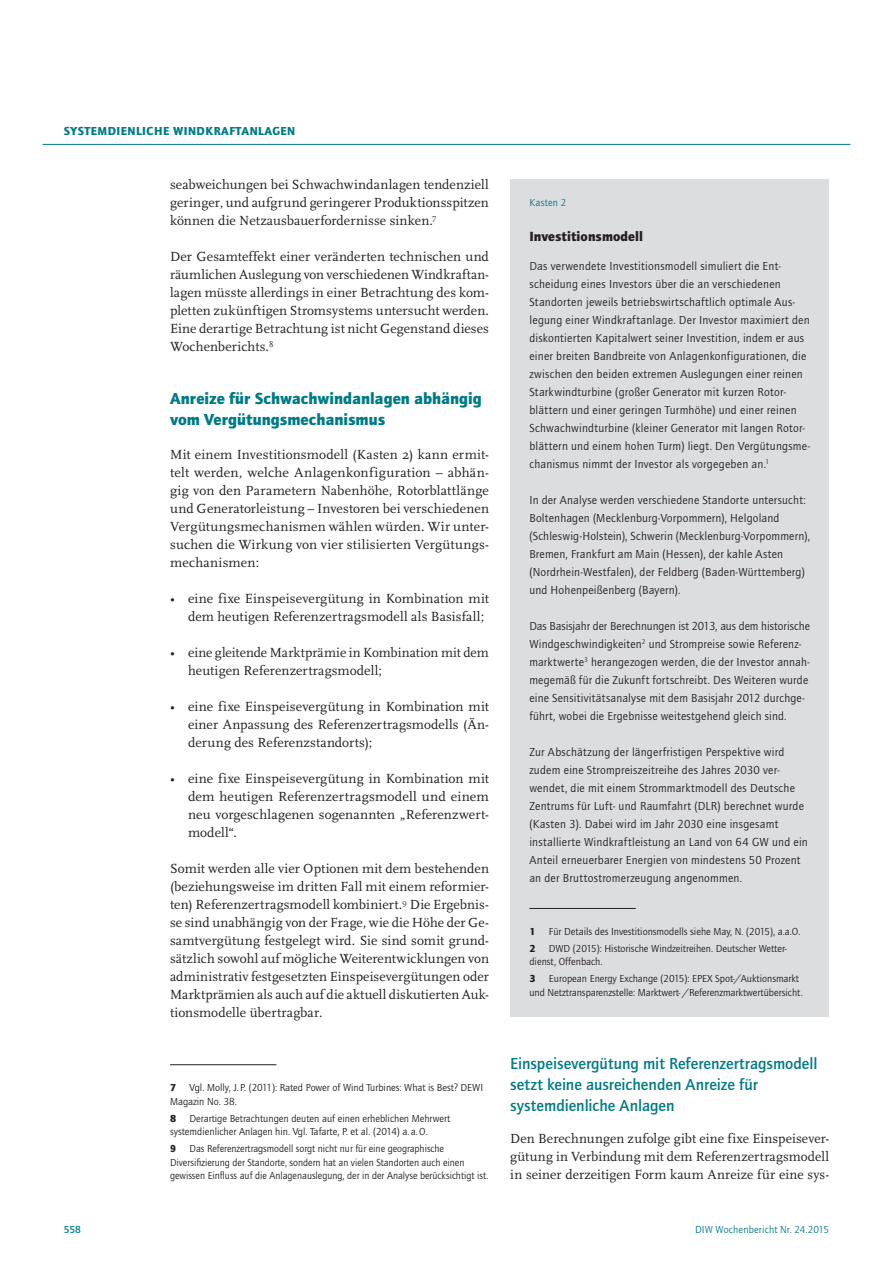
<style>
.page{position:relative;width:893px;height:1263px;background:#fff}
.page>*{position:absolute;margin:0;border:0;box-sizing:border-box;transform-origin:0 0}
.t1{font:500 16.5px/21px "Quay Sans ITC Std";color:#007b85}
.t2{font:900 16.5px/21px "Quay Sans ITC Std";color:#007b85}
.t3{font:13.8px/18px "Scala Pro";letter-spacing:.005em;color:#231f20;text-align:justify}
.t4{font:900 13.8px "Quay Sans ITC Std";letter-spacing:.005em;color:#231f20}
.t5{font:12px/18px "Quay Sans ITC Std";letter-spacing:.02em;color:#231f20}
.t6{font:900 12px "Quay Sans ITC Std";color:#007b85}
.t7{font:10.5px/13.5px "Quay Sans ITC Std";color:#231f20}
.t8{font:10.5px "Quay Sans ITC Std";letter-spacing:.015em;color:#007b85}
.t9{font:900 10.5px "Quay Sans ITC Std";color:#231f20}
.t10{font:500 10.5px "Quay Sans ITC Std";color:#007b85}
</style>
<div class="page">
<hr style="left:43px;top:144px;width:807px;height:1px;background:#007b85">
<hr style="left:170px;top:1064px;width:106px;height:1px;background:#231f20">
<div style="left:510px;top:180px;width:319px;height:837px;background:#dcdddf"></div>
<hr style="left:529px;top:908px;width:107px;height:1px;background:#231f20">
<p class="t6" style="left:64px;top:123px;width:15px">Systemdienliche</p>
<p class="t6" style="left:173px;top:123px;width:20px">Windkraftanlagen</p>
<p class="t3" style="left:170px;top:175px;width:320px">seabweichungen bei Schwachwindanlagen tendenziell geringer, und aufgrund geringerer Produktionsspitzen können die Netzausbauerfordernisse sinken.<sup>7</sup></p>
<p class="t3" style="left:170px;top:247px;width:320px">Der Gesamteffekt einer veränderten technischen und räumlichen Auslegung von verschiedenen Windkraftan&shy;lagen müsste allerdings in einer Betrachtung des kom&shy;pletten zukünftigen Stromsystems untersucht werden.<br>Eine derartige Betrachtung ist nicht Gegenstand dieses Wochenberichts.<sup>8</sup></p>
<p class="t2" style="left:170px;top:387px;width:313px">Anreize für Schwachwindanlagen abhängig vom Vergütungsmechanismus</p>
<p class="t3" style="left:170px;top:445px;width:320px">Mit einem Investitionsmodell (Kasten 2) kann ermit&shy;telt werden, welche Anlagenkonfiguration – abhän&shy;gig von den Parametern Nabenhöhe, Rotorblattlänge und Generatorleistung – Investoren bei verschiedenen Vergütungsmechanismen wählen würden. Wir unter&shy;suchen die Wirkung von vier stilisierten Vergütungs&shy;mechanismen:</p>
<p class="t3" style="left:188px;top:589px;width:302px;text-indent:-18px">• eine fixe Einspeisevergütung in Kombination mit dem heutigen Referenzertragsmodell als Basisfall;</p>
<p class="t3" style="left:188px;top:643px;width:302px;text-indent:-18px">• eine gleitende Marktprämie in Kombination mit dem heutigen Referenzertragsmodell;</p>
<p class="t3" style="left:188px;top:697px;width:302px;text-indent:-18px">• eine fixe Einspeisevergütung in Kombination mit einer Anpassung des Referenzertragsmodells (Än&shy;derung des Referenzstandorts);</p>
<p class="t3" style="left:188px;top:769px;width:302px;text-indent:-18px">• eine fixe Einspeisevergütung in Kombination mit dem heutigen Referenzertragsmodell und einem neu vorgeschlagenen sogenannten „Referenzwert&shy;modell“.</p>
<p class="t3" style="left:170px;top:859px;width:320px">Somit werden alle vier Optionen mit dem bestehenden (beziehungsweise im dritten Fall mit einem reformier&shy;ten) Referenzertragsmodell kombiniert.<sup>9</sup> Die Ergebnis&shy;se sind unabhängig von der Frage, wie die Höhe der Ge&shy;samtvergütung festgelegt wird. Sie sind somit grund&shy;sätzlich sowohl auf mögliche Weiterentwicklungen von administrativ festgesetzten Einspeisevergütungen oder Marktprämien als auch auf die aktuell diskutierten Auk&shy;tionsmodelle übertragbar.</p>
<p class="t7" style="left:170px;top:1081px;width:315px;text-indent:19px">Vgl. Molly, J. P. (2011): Rated Power of Wind Turbines: What is Best? DEWI<br>Magazin No. 38.</p>
<p class="t9" style="left:170px;top:1112px;width:8px">8</p>
<p class="t9" style="left:170px;top:1081px;width:8px">7</p>
<p class="t7" style="left:170px;top:1111px;width:282px;text-indent:19px">Derartige Betrachtungen deuten auf einen erheblichen Mehrwert systemdienlicher Anlagen hin. Vgl. Tafarte, P. et al. (2014) a. a.O.</p>
<p class="t9" style="left:170px;top:1142px;width:7px">9</p>
<p class="t7" style="left:170px;top:1142px;width:320px;text-indent:20px">Das Referenzertragsmodell sorgt nicht nur für eine geographische<br>Diversifizierung der Standorte, sondern hat an vielen Standorten auch einen gewissen Einfluss auf die Anlagenauslegung, der in der Analyse berücksichtigt ist.</p>
<p class="t8" style="left:529px;top:197px;width:38px">Kasten 2</p>
<p class="t4" style="left:529px;top:228px;width:115px">Investitionsmodell</p>
<p class="t5" style="left:529px;top:257px;width:282px">Das verwendete Investitionsmodell simuliert die Ent&shy;scheidung eines Investors über die an verschiedenen Standorten jeweils betriebswirtschaftlich optimale Aus&shy;legung einer Windkraftanlage. Der Investor maximiert den diskontierten Kapitalwert seiner Investition, indem er aus einer breiten Bandbreite von Anlagenkonfigurationen, die zwischen den beiden extremen Auslegungen einer reinen Starkwindturbine (großer Generator mit kurzen Rotor&shy;blättern und einer geringen Turmhöhe) und einer reinen Schwachwindturbine (kleiner Generator mit langen Rotor&shy;blättern und einem hohen Turm) liegt. Den Vergütungsme&shy;chanismus nimmt der Investor als vorgegeben an.<sup>1</sup></p>
<p class="t5" style="left:529px;top:491px;width:282px">In der Analyse werden verschiedene Standorte untersucht:<br>Boltenhagen (Mecklenburg-Vorpommern), Helgoland (Schleswig-Holstein), Schwerin (Mecklenburg-Vorpommern), Bremen, Frankfurt am Main (Hessen), der kahle Asten (Nordrhein-Westfalen), der Feldberg (Baden-Württemberg) und Hohenpeißenberg (Bayern).</p>
<p class="t5" style="left:529px;top:617px;width:282px">Das Basisjahr der Berechnungen ist 2013, aus dem historische Windgeschwindigkeiten<sup>2</sup> und Strompreise sowie Referenz&shy;marktwerte<sup>3</sup> herangezogen werden, die der Investor annah&shy;megemäß für die Zukunft fortschreibt. Des Weiteren wurde eine Sensitivitätsanalyse mit dem Basisjahr 2012 durchge&shy;führt, wobei die Ergebnisse weitestgehend gleich sind.</p>
<p class="t5" style="left:529px;top:743px;width:280px">Zur Abschätzung der längerfristigen Perspektive wird zudem eine Strompreiszeitreihe des Jahres 2030 ver&shy;wendet, die mit einem Strommarktmodell des Deutsche Zentrums für Luft- und Raumfahrt (DLR) berechnet wurde (Kasten 3). Dabei wird im Jahr 2030 eine insgesamt installierte Windkraftleistung an Land von 64 GW und ein Anteil erneuerbarer Energien von mindestens 50 Prozent an der Bruttostromerzeugung angenommen.</p>
<p class="t9" style="left:529px;top:925px;width:8px">1</p>
<p class="t7" style="left:549px;top:924px;width:253px">Für Details des Investitionsmodells siehe May, N. (2015), a.a.O.</p>
<p class="t9" style="left:529px;top:942px;width:8px">2</p>
<p class="t7" style="left:529px;top:942px;width:259px;text-indent:19px">DWD (2015): Historische Windzeitreihen. Deutscher Wetter&shy;dienst, Offenbach.</p>
<p class="t9" style="left:529px;top:972px;width:8px">3</p>
<p class="t7" style="left:529px;top:972px;width:275px;text-indent:19px">European Energy Exchange (2015): EPEX Spot-/Auktionsmarkt und Netztransparenzstelle: Marktwert- /Referenzmarktwertübersicht.</p>
<p class="t1" style="left:510px;top:1053px;width:309px">Einspeisevergütung mit Referenzertragsmodell setzt keine ausreichenden Anreize für systemdienliche Anlagen</p>
<p class="t3" style="left:510px;top:1129px;width:320px">Den Berechnungen zufolge gibt eine fixe Einspeisever&shy;gütung in Verbindung mit dem Referenzertragsmodell in seiner derzeitigen Form kaum Anreize für eine sys-</p>
<p class="t10" style="left:64px;top:1223px;width:19px">558</p>
<p class="t8" style="left:695px;top:1223px;width:136px">DIW Wochenbericht Nr. 24.2015</p>
</div>
